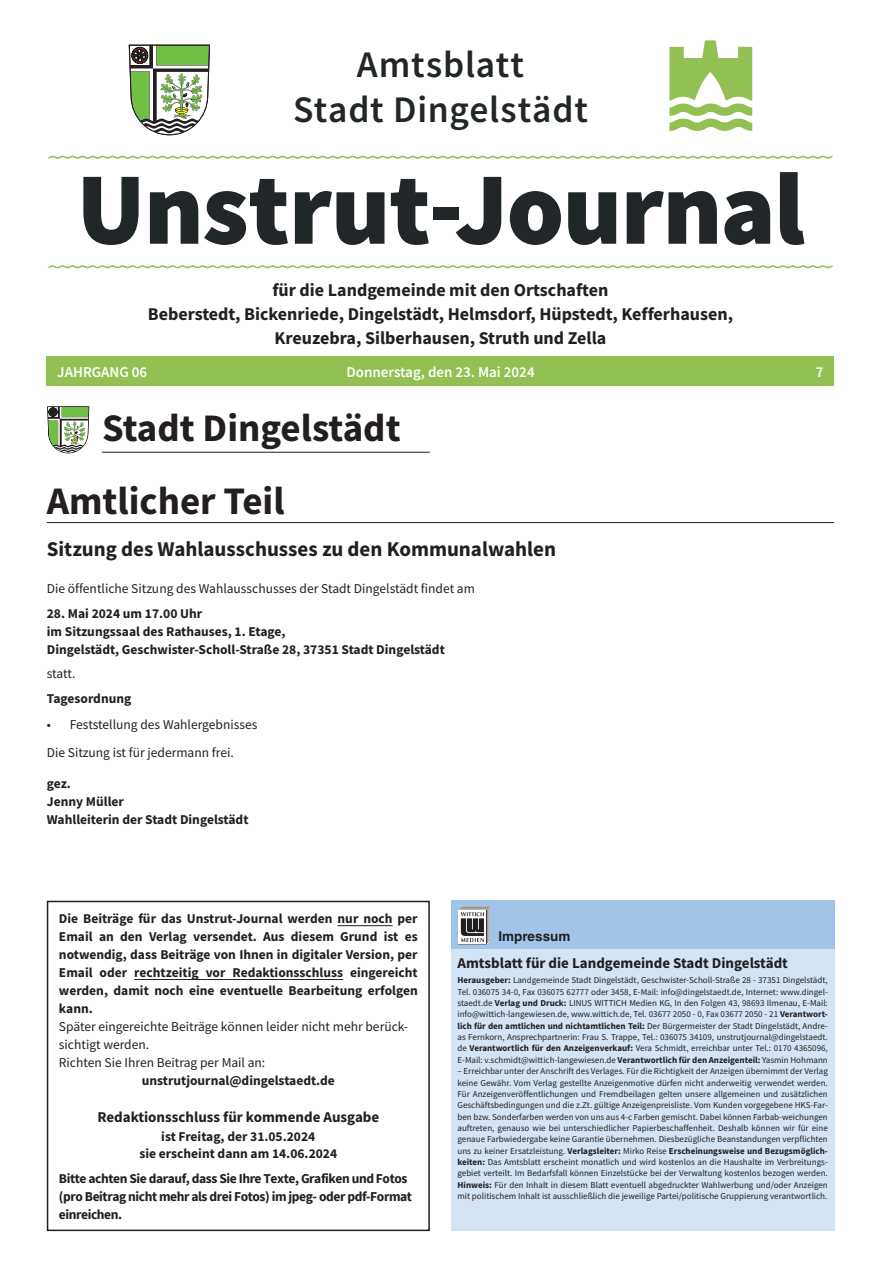
<style>
.page{position:relative;width:881px;height:1263px;background:#fff}
.page>*{position:absolute;margin:0;border:0;box-sizing:border-box;transform-origin:0 0}
.t1{font:900 102.9px "Source Sans Pro";letter-spacing:-.015em;color:#212729}
.Positivbalken{font:700 39px "Source Sans Pro";color:#231f20}
.t2{font:600 37.5px/45px "Source Sans Pro";letter-spacing:.02em;color:#212729;text-align:center}
.Überschrift{font:700 21px "Source Sans Pro";color:#231f20}
.t3{font:600 19.5px/23.4px "Source Sans Pro";letter-spacing:.025em;color:#212729;text-align:center}
.t4{font:700 18px/24px "Source Sans Pro";color:#231f20;text-align:center}
.Zwischenüberschrift{font:700 15px "Source Sans Pro";color:#231f20}
.t5{font:600 15px "Source Sans Pro";color:#fff}
.t6{font:700 13.5px/17.7px "Source Sans Pro";color:#231f20;text-align:center}
.t7{font:13.5px "Source Sans Pro";color:#231f20}
.t8{font:700 13.5px/18px "Source Sans Pro";letter-spacing:-.03em;color:#231f20}
.Impressum_kopfz{font:700 13.5px "Helvetica LT";color:#231f20}
.Impressum{font:9px/11.4px "Source Sans Pro";color:#231f20;text-align:justify}
.s1{font-weight:700}
</style>
<div class="page">
<div style="left:47px;top:356px;width:786px;height:30px;background:#92c052"></div>
<svg style="left:669px;top:40px;width:83px;height:91px"></svg>
<svg style="left:129px;top:45px;width:81px;height:90px"></svg>
<svg style="left:48px;top:155px;width:785px;height:4px"></svg>
<svg style="left:48px;top:265px;width:785px;height:4px"></svg>
<div style="left:47px;top:901px;width:382px;height:330px;border:2px solid #231f20"></div>
<hr style="left:47px;top:522px;width:786px;height:1px;background:#231f20">
<svg style="left:47px;top:406px;width:42px;height:47px"></svg>
<hr style="left:102px;top:452px;width:327px;height:1px;background:#231f20">
<div style="left:451px;top:938px;width:382px;height:293px;background:#d4e4f4"></div>
<div style="left:451px;top:901px;width:382px;height:48px;background:#a0c5e8"></div>
<svg style="left:458px;top:906px;width:32px;height:38px"></svg>
<hr style="left:337px;top:925px;width:55px;height:1px;background:#231f20">
<hr style="left:134px;top:979px;width:209px;height:1px;background:#231f20">
<p class="t2" style="left:293px;top:41px;width:296px">Amtsblatt<br>Stadt Dingelstädt</p>
<p class="t1" style="left:76px;top:138px;width:729px">Unstrut-Journal</p>
<p class="t4" style="left:148px;top:278px;width:586px">für die Landgemeinde mit den Ortschaften<br>Beberstedt, Bickenriede, Dingelstädt, Helmsdorf, Hüpstedt, Kefferhausen,<br>Kreuzebra, Silberhausen, Struth und Zella</p>
<p class="t3" style="left:144px;top:281px;width:593px">für die Landgemeinde mit den Ortschaften<br>Dingelstädt, Helmsdorf, Kefferhausen, Kreuzebra und Silberhausen</p>
<h3 class="t5" style="left:57px;top:362px;width:91px">JAHRGANG 06</h3>
<h3 class="t5" style="left:346px;top:362px;width:190px">Donnerstag, den 23. Mai 2024</h3>
<h3 class="t5" style="left:815px;top:362px;width:9px">7</h3>
<p class="Positivbalken" style="left:102px;top:402px;width:300px">Stadt Dingelstädt</p>
<p class="Positivbalken" style="left:47px;top:475px;width:239px">Amtlicher Teil</p>
<p class="Überschrift" style="left:47px;top:535px;width:510px">Sitzung des Wahlausschusses zu den Kommunalwahlen</p>
<p class="t7" style="left:47px;top:580px;width:429px">Die öffentliche Sitzung des Wahlausschusses der Stadt Dingelstädt findet am</p>
<p class="t6" style="left:47px;top:604px;width:157px">28. Mai 2024 um 17.00 Uhr</p>
<p class="t6" style="left:47px;top:622px;width:240px">im Sitzungssaal des Rathauses, 1. Etage,</p>
<p class="t6" style="left:47px;top:640px;width:399px">Dingelstädt, Geschwister-Scholl-Straße 28, 37351 Stadt Dingelstädt</p>
<p class="t7" style="left:47px;top:665px;width:30px">statt.</p>
<p class="t6" style="left:47px;top:689px;width:86px">Tagesordnung</p>
<p class="t7" style="left:47px;top:715px;width:6px">•</p>
<p class="t7" style="left:70px;top:715px;width:189px">Feststellung des Wahlergebnisses</p>
<p class="t7" style="left:47px;top:743px;width:188px">Die Sitzung ist für jedermann frei.</p>
<p class="t6" style="left:47px;top:774px;width:26px">gez.</p>
<p class="t6" style="left:47px;top:792px;width:79px">Jenny Müller</p>
<p class="t6" style="left:47px;top:810px;width:203px">Wahlleiterin der Stadt Dingelstädt</p>
<p class="t6" style="left:59px;top:909px;width:360px">Die Beiträge für das Unstrut-Journal werden nur noch per</p>
<p class="t6" style="left:59px;top:927px;width:360px">Email an den Verlag versendet. Aus diesem Grund ist es</p>
<p class="t6" style="left:59px;top:945px;width:360px">notwendig, dass Beiträge von Ihnen in digitaler Version, per</p>
<p class="t6" style="left:59px;top:963px;width:360px">Email oder rechtzeitig vor Redaktionsschluss eingereicht</p>
<p class="t6" style="left:59px;top:981px;width:360px">werden, damit noch eine eventuelle Bearbeitung erfolgen</p>
<p class="t6" style="left:59px;top:999px;width:35px">kann.</p>
<p class="t7" style="left:59px;top:1018px;width:350px">Später eingereichte Beiträge können leider nicht mehr berück-</p>
<p class="t7" style="left:59px;top:1036px;width:92px">sichtigt werden.</p>
<p class="t7" style="left:59px;top:1053px;width:208px">Richten Sie Ihren Beitrag per Mail an:</p>
<p class="t6" style="left:142px;top:1071px;width:194px">unstrutjournal@dingelstaedt.de</p>
<p class="Zwischenüberschrift" style="left:97px;top:1107px;width:283px">Redaktionsschluss für kommende Ausgabe</p>
<p class="t6" style="left:139px;top:1127px;width:199px">ist Freitag, der 31.05.2024<br>sie erscheint dann am 14.06.2024</p>
<p class="t8" style="left:59px;top:1169px;width:354px">Bitte achten Sie darauf, dass Sie Ihre Texte, Grafiken und Fotos (pro Beitrag nicht mehr als drei Fotos) im jpeg- oder pdf-Format einreichen.</p>
<p class="Impressum_kopfz" style="left:498px;top:928px;width:74px">Impressum</p>
<p class="Zwischenüberschrift" style="left:457px;top:953px;width:332px">Amtsblatt für die Landgemeinde Stadt Dingelstädt</p>
<p class="Impressum" style="left:457px;top:975px;width:372px"><span class="s1">Herausgeber:</span> Landgemeinde Stadt Dingelstädt, Geschwister-Scholl-Straße 28 - 37351 Dingelstädt, Tel. 036075 34-0, Fax 036075 62777 oder 3458, E-Mail: info@dingelstaedt.de, Internet: www.dingel&shy;staedt.de <span class="s1">Verlag und Druck:</span> LINUS WITTICH Medien KG, In den Folgen 43, 98693 Ilmenau, E-Mail: info@wittich-langewiesen.de, www.wittich.de, Tel. 03677 2050 - 0, Fax 03677 2050 - 21 <span class="s1">Verantwort&shy;lich für den amtlichen und nichtamtlichen Teil:</span> Der Bürgermeister der Stadt Dingelstädt, Andre&shy;as Fernkorn, Ansprechpartnerin: Frau S. Trappe, Tel.: 036075 34109, unstrutjournal@dingelstaedt. de <span class="s1">Verantwortlich für den Anzeigenverkauf:</span> Vera Schmidt, erreichbar unter Tel.: 0170 4365096, E-Mail: v.schmidt@wittich-langewiesen.de <span class="s1">Verantwortlich für den Anzeigenteil:</span> Yasmin Hohmann</p>
<p class="Impressum" style="left:457px;top:1065px;width:372px">– Erreichbar unter der Anschrift des Verlages. Für die Richtigkeit der Anzeigen übernimmt der Verlag keine Gewähr. Vom Verlag gestellte Anzeigenmotive dürfen nicht anderweitig verwendet werden.<br>Für Anzeigenveröffentlichungen und Fremdbeilagen gelten unsere allgemeinen und zusätzlichen Geschäftsbedingungen und die z.Zt. gültige Anzeigenpreisliste. Vom Kunden vorgegebene HKS-Far&shy;ben bzw. Sonderfarben werden von uns aus 4-c Farben gemischt. Dabei können Farbab-weichungen auftreten, genauso wie bei unterschiedlicher Papierbeschaffenheit. Deshalb können wir für eine genaue Farbwiedergabe keine Garantie übernehmen. Diesbezügliche Beanstandungen verpflichten uns zu keiner Ersatzleistung. <span class="s1">Verlagsleiter:</span> Mirko Reise <span class="s1">Erscheinungsweise und Bezugsmöglich&shy;keiten:</span> Das Amtsblatt erscheint monatlich und wird kostenlos an die Haushalte im Verbreitungs&shy;gebiet verteilt. Im Bedarfsfall können Einzelstücke bei der Verwaltung kostenlos bezogen werden.<br><span class="s1">Hinweis:</span> Für den Inhalt in diesem Blatt eventuell abgedruckter Wahlwerbung und/oder Anzeigen mit politischem Inhalt ist ausschließlich die jeweilige Partei/politische Gruppierung verantwortlich.</p>
</div>
